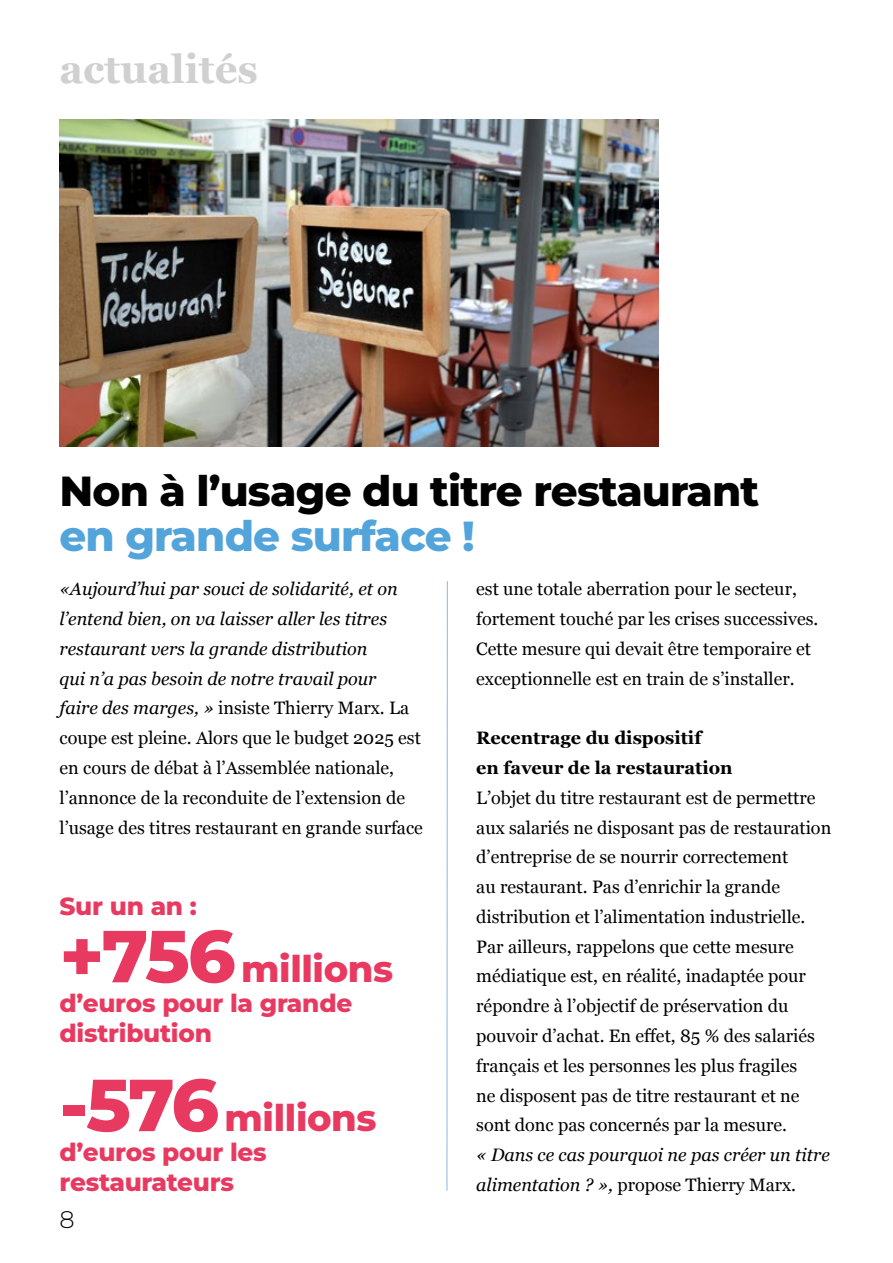
<style>
.page{position:relative;width:893px;height:1263px;background:#fff}
.page>*{position:absolute;margin:0;border:0;box-sizing:border-box;transform-origin:0 0}
.t1{font:100 42px "Montserrat";letter-spacing:-.02em;color:#000}
.t2{font:100 42px "Montserrat";letter-spacing:-.02em;color:#53a4db}
.t3{font:700 39.9px "Georgia";color:#d0d0d0}
.t4{font:100 36.75px "Montserrat";letter-spacing:-.01em;color:#e83a60}
.t5{font:100 24.75px/29.7px "Montserrat";letter-spacing:-.01em;color:#e83a60}
.t6{font:100 24px "Montserrat";color:#000}
.t7{font:18px/29.7px "Georgia";color:#000}
.t8{font:italic 18px/29.7px "Georgia";color:#000}
.t9{font:700 18px/29.7px "Georgia";color:#000}
.s1{font-style:italic}
.s2{font-style:normal}
.s3{font-size:73.5px}
</style>
<div class="page">
<hr style="left:447px;top:581px;width:1px;height:610px;background:#86b8e4">
<img style="left:60px;top:119px;width:599px;height:327px">
<h2 class="t3" style="left:60px;top:39px;width:200px">actualités</h2>
<h1 class="t1" style="left:60px;top:464px;width:701px">Non à l’usage du titre restaurant</h1>
<h1 class="t2" style="left:60px;top:509px;width:417px">en grande surface !</h1>
<p class="t7" style="left:60px;top:573px;width:365px"><span class="s1">«Aujourd’hui par souci de solidarité, et on l’entend bien, on va laisser aller les titres restaurant vers la grande distribution<br>qui n’a pas besoin de notre travail pour<br>faire des marges, »</span> insiste Thierry Marx. La coupe est pleine. Alors que le budget 2025 est en cours de débat à l’Assemblée nationale, l’annonce de la reconduite de l’extension de l’usage des titres restaurant en grande surface</p>
<p class="t7" style="left:476px;top:573px;width:344px">est une totale aberration pour le secteur, fortement touché par les crises successives.<br>Cette mesure qui devait être temporaire et exceptionnelle est en train de s’installer.</p>
<p class="t9" style="left:476px;top:722px;width:258px">Recentrage du dispositif<br>en faveur de la restauration</p>
<p class="t7" style="left:476px;top:782px;width:357px">L’objet du titre restaurant est de permettre aux salariés ne disposant pas de restauration d’entreprise de se nourrir correctement<br>au restaurant. Pas d’enrichir la grande distribution et l’alimentation industrielle.<br>Par ailleurs, rappelons que cette mesure médiatique est, en réalité, inadaptée pour répondre à l’objectif de préservation du pouvoir d’achat. En effet, 85 % des salariés français et les personnes les plus fragiles<br>ne disposent pas de titre restaurant et ne sont donc pas concernés par la mesure.</p>
<p class="t8" style="left:476px;top:1139px;width:355px">« Dans ce cas pourquoi ne pas créer un titre alimentation ? », <span class="s2">propose Thierry Marx.</span></p>
<h3 class="t5" style="left:60px;top:894px;width:139px">Sur un an :</h3>
<h3 class="t4" style="left:60px;top:946px;width:335px"><span class="s3">+756</span> millions</h3>
<h3 class="t5" style="left:60px;top:990px;width:294px">d’euros pour la grande distribution</h3>
<h3 class="t4" style="left:60px;top:1095px;width:319px"><span class="s3">-576</span> millions</h3>
<h3 class="t5" style="left:60px;top:1139px;width:209px">d’euros pour les restaurateurs</h3>
<h3 class="t6" style="left:60px;top:1204px;width:17px">8</h3>
</div>
